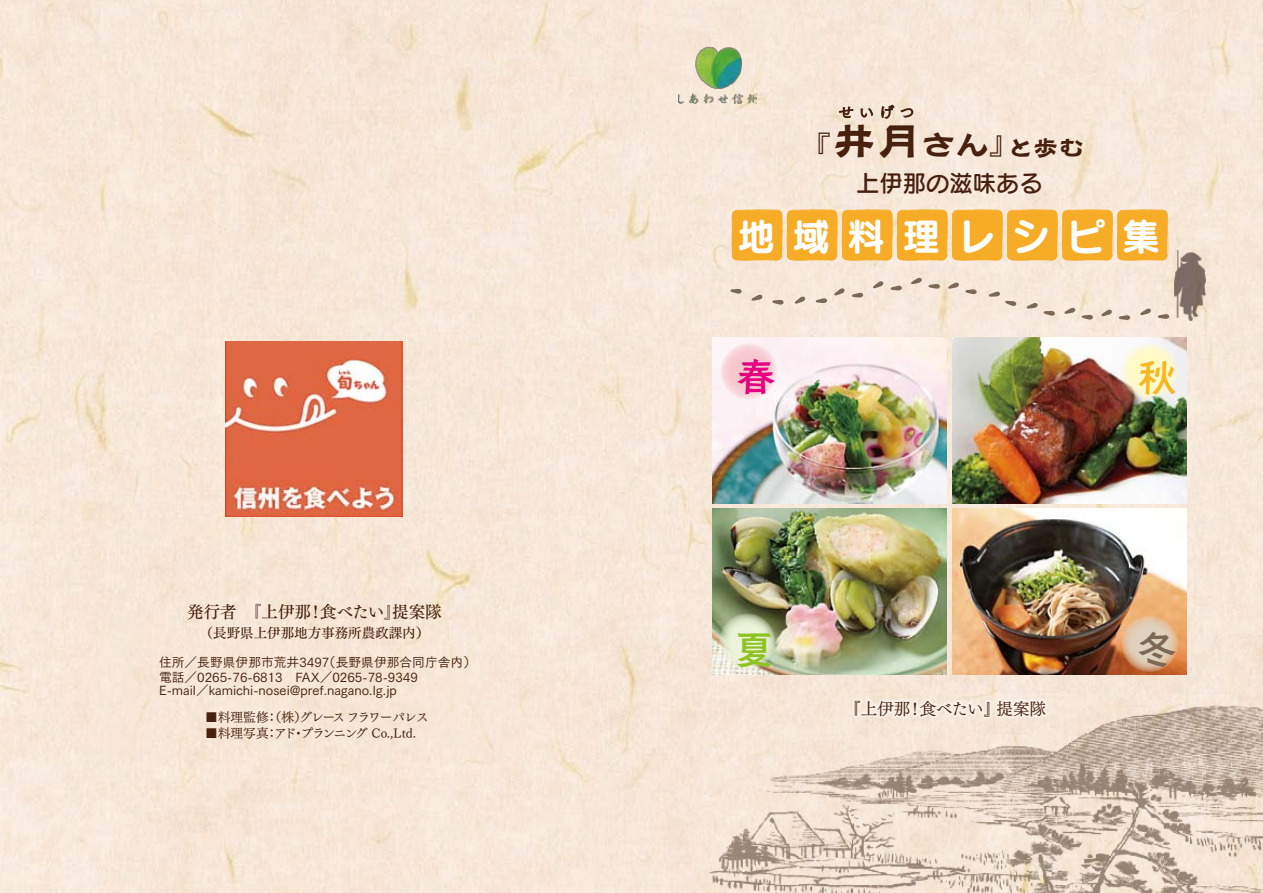
<style>
.page{position:relative;width:1263px;height:893px;background:#f7e7d8}
.page>*{position:absolute;margin:0;border:0;box-sizing:border-box;transform-origin:0 0}
.t1{font:38.1px "Seurat Pro B";letter-spacing:.44em;color:#fff}
.t2{font:37.8px "Aralet Std DB";color:#e4007f}
.t3{font:37.8px "Aralet Std DB";color:#8ec323}
.t4{font:37.8px "Aralet Std DB";color:#f8b625}
.t5{font:37.8px "Aralet Std DB";color:#7c6854}
.t6{font:35.1px "Kakurei Std EB";color:#47210d}
.t7{font:23.4px "Seurat Pro DB";color:#47210d}
.t8{font:16.5px "Tsuku Min Pro D";color:#47210d}
.t9{font:16.5px "Tsuku Min Pro RB";color:#47210d}
.t10{font:13.5px "Tsuku Min Pro D";color:#47210d}
.t11{font:12.75px/15px "Tsuku Go Pro M";color:#47210d}
.t12{font:12.75px "Tsuku Min Pro RB";letter-spacing:-.05em;color:#47210d}
.t13{font:12.75px "Tsuku Min Pro RB";letter-spacing:-.09em;color:#47210d}
.s1{font-size:45px}
.s2{font-size:27px}
</style>
<div class="page">
<img style="left:678px;top:44px;width:79px;height:60px">
<img style="left:609px;top:627px;width:654px;height:266px">
<svg style="left:850px;top:681px;width:202px;height:78px"></svg>
<img style="left:1175px;top:250px;width:31px;height:71px">
<svg style="left:816px;top:298px;width:11px;height:5px"></svg>
<svg style="left:852px;top:292px;width:11px;height:6px"></svg>
<svg style="left:794px;top:296px;width:11px;height:9px"></svg>
<svg style="left:772px;top:300px;width:12px;height:5px"></svg>
<svg style="left:751px;top:294px;width:12px;height:8px"></svg>
<svg style="left:730px;top:289px;width:12px;height:5px"></svg>
<svg style="left:834px;top:288px;width:11px;height:8px"></svg>
<svg style="left:890px;top:285px;width:12px;height:6px"></svg>
<svg style="left:872px;top:280px;width:12px;height:9px"></svg>
<svg style="left:928px;top:283px;width:12px;height:6px"></svg>
<svg style="left:910px;top:277px;width:12px;height:8px"></svg>
<svg style="left:965px;top:289px;width:12px;height:6px"></svg>
<svg style="left:948px;top:282px;width:11px;height:8px"></svg>
<svg style="left:988px;top:291px;width:28px;height:16px"></svg>
<svg style="left:1026px;top:302px;width:29px;height:14px"></svg>
<svg style="left:1081px;top:314px;width:12px;height:6px"></svg>
<svg style="left:1064px;top:307px;width:11px;height:8px"></svg>
<svg style="left:1119px;top:315px;width:11px;height:5px"></svg>
<svg style="left:1101px;top:309px;width:11px;height:8px"></svg>
<svg style="left:1158px;top:314px;width:11px;height:5px"></svg>
<svg style="left:1140px;top:308px;width:11px;height:8px"></svg>
<svg style="left:838px;top:106px;width:16px;height:13px"></svg>
<svg style="left:860px;top:108px;width:14px;height:10px"></svg>
<svg style="left:881px;top:74px;width:33px;height:72px"></svg>
<svg style="left:731px;top:208px;width:438px;height:53px"></svg>
<img style="left:226px;top:341px;width:177px;height:175px">
<img style="left:713px;top:337px;width:234px;height:166px">
<img style="left:712px;top:509px;width:234px;height:165px">
<img style="left:952px;top:338px;width:234px;height:166px">
<img style="left:952px;top:508px;width:234px;height:166px">
<svg style="left:721px;top:343px;width:56px;height:57px;fill:#f7cbd2"></svg>
<svg style="left:719px;top:613px;width:56px;height:57px;fill:#e9f0d6"></svg>
<svg style="left:1121px;top:343px;width:57px;height:57px;fill:#fdfac9"></svg>
<svg style="left:1121px;top:616px;width:57px;height:56px"></svg>
<p class="t8" style="left:187px;top:597px;width:256px">発行者　『上伊那！食べたい』提案隊</p>
<p class="t10" style="left:200px;top:620px;width:231px">（長野県上伊那地方事務所農政課内）</p>
<p class="t11" style="left:159px;top:653px;width:319px">住所／長野県伊那市荒井3497（長野県伊那合同庁舎内）電話／0265-76-6813　FAX／0265-78-9349</p>
<p class="t11" style="left:159px;top:681px;width:239px">E-mail／kamichi-nosei@pref.nagano.lg.jp</p>
<p class="t13" style="left:205px;top:705px;width:225px">■料理監修：（株）グレース フラワーパレス</p>
<p class="t12" style="left:205px;top:722px;width:213px">■料理写真：アド・プランニング Co.,Ltd.</p>
<p class="t6" style="left:796px;top:123px;width:290px">『<span class="s1">井月</span>さん』<span class="s2">と歩む</span></p>
<p class="t7" style="left:856px;top:168px;width:188px">上伊那の滋味ある</p>
<p class="t1" style="left:737px;top:210px;width:424px">地域料理レシピ集</p>
<p class="t2" style="left:737px;top:351px;width:39px">春</p>
<p class="t4" style="left:1138px;top:352px;width:39px">秋</p>
<p class="t3" style="left:736px;top:623px;width:39px">夏</p>
<p class="t9" style="left:844px;top:694px;width:203px">『上伊那！食べたい』提案隊</p>
<p class="t5" style="left:1138px;top:623px;width:39px">冬</p>
</div>
